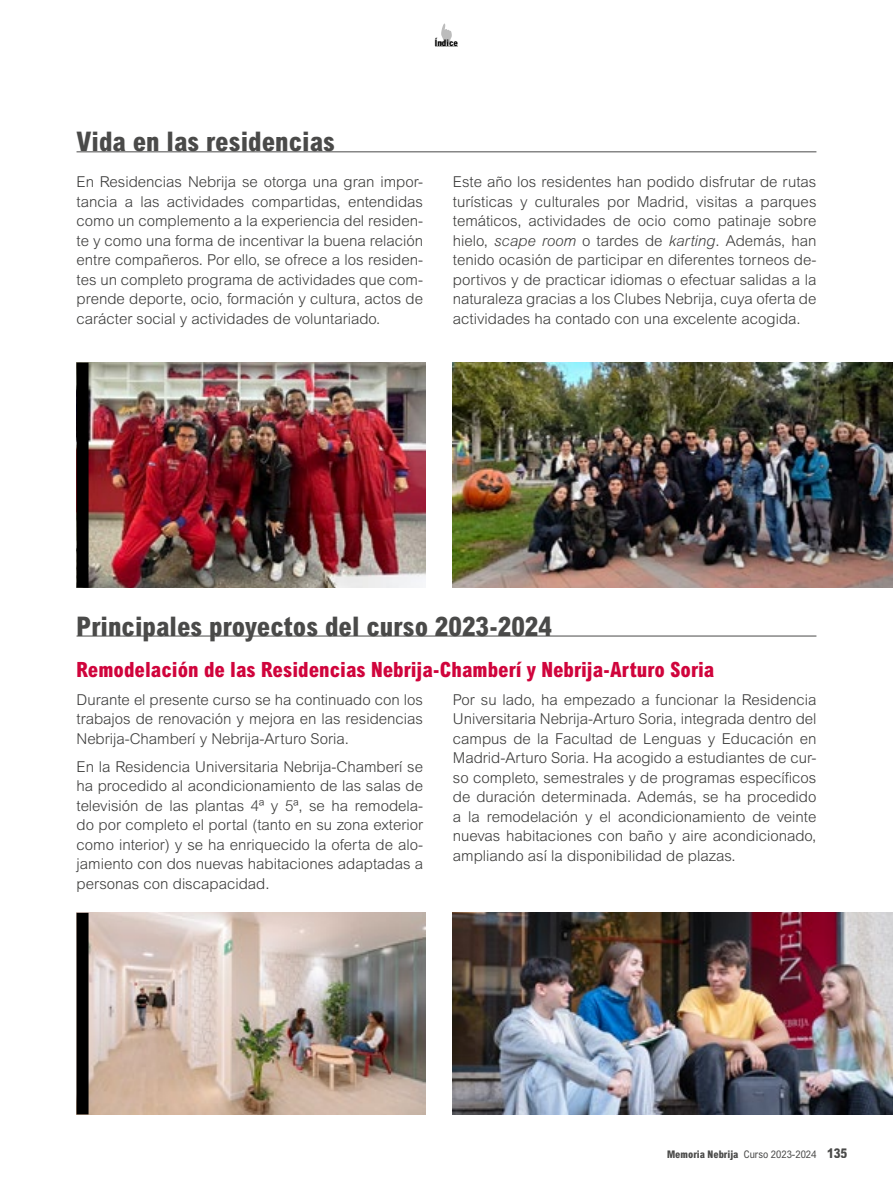
<style>
.page{position:relative;width:893px;height:1191px;background:#fff}
.page>*{position:absolute;margin:0;border:0;box-sizing:border-box;transform-origin:0 0}
.t1{font:800 condensed 27px "Arial MT Pro";color:#4a4a49}
.t2{font:800 condensed 21px "Arial MT Pro";color:#d0043c}
.t3{font:300 15px/19.5px "Arial MT Pro";color:#3c3c3b;text-align:justify}
.t4{font:800 condensed 10.5px "Arial MT Pro";color:#4a4a49}
.t5{font:800 condensed 9px "Arial MT Pro";color:#000}
.s1{font-style:italic}
.s2{font-weight:400}
.s3{font-size:13.5px}
</style>
<div class="page">
<img style="left:89px;top:362px;width:336px;height:225px">
<img style="left:453px;top:912px;width:440px;height:202px">
<img style="left:453px;top:362px;width:440px;height:225px">
<img style="left:89px;top:912px;width:336px;height:202px">
<hr style="left:77px;top:635px;width:739px;height:1px;background:#4a4a49">
<hr style="left:77px;top:151px;width:739px;height:1px;background:#4a4a49">
<div style="left:77px;top:362px;width:12px;height:225px;background:#000"></div>
<div style="left:77px;top:912px;width:12px;height:202px;background:#000"></div>
<svg style="left:435px;top:24px;width:23px;height:23px"></svg>
<h1 class="t1" style="left:77px;top:125px;width:260px">Vida en las residencias</h1>
<p class="t5" style="left:435px;top:37px;width:25px">Índice</p>
<p class="t3" style="left:77px;top:173px;width:348px">En Residencias Nebrija se otorga una gran impor&shy;tancia a las actividades compartidas, entendidas como un complemento a la experiencia del residen&shy;te y como una forma de incentivar la buena relación entre compañeros. Por ello, se ofrece a los residen&shy;tes un completo programa de actividades que com&shy;prende deporte, ocio, formación y cultura, actos de carácter social y actividades de voluntariado.</p>
<p class="t3" style="left:453px;top:173px;width:365px">Este año los residentes han podido disfrutar de rutas turísticas y culturales por Madrid, visitas a parques temáticos, actividades de ocio como patinaje sobre hielo, <span class="s1">scape room</span> o tardes de <span class="s1">karting</span>. Además, han tenido ocasión de participar en diferentes torneos de&shy;portivos y de practicar idiomas o efectuar salidas a la naturaleza gracias a los Clubes Nebrija, cuya oferta de actividades ha contado con una excelente acogida.</p>
<h1 class="t1" style="left:77px;top:609px;width:477px">Principales proyectos del curso 2023-2024</h1>
<h2 class="t2" style="left:77px;top:656px;width:639px">Remodelación de las Residencias Nebrija-Chamberí y Nebrija-Arturo Soria</h2>
<p class="t3" style="left:77px;top:690px;width:348px">Durante el presente curso se ha continuado con los trabajos de renovación y mejora en las residencias Nebrija-Chamberí y Nebrija-Arturo Soria.</p>
<p class="t3" style="left:77px;top:757px;width:348px">En la Residencia Universitaria Nebrija-Chamberí se ha procedido al acondicionamiento de las salas de televisión de las plantas 4ª y 5ª, se ha remodela&shy;do por completo el portal (tanto en su zona exterior como interior) y se ha enriquecido la oferta de alo&shy;jamiento con dos nuevas habitaciones adaptadas a personas con discapacidad.</p>
<p class="t3" style="left:453px;top:690px;width:365px">Por su lado, ha empezado a funcionar la Residencia Universitaria Nebrija-Arturo Soria, integrada dentro del campus de la Facultad de Lenguas y Educación en Madrid-Arturo Soria. Ha acogido a estudiantes de cur&shy;so completo, semestrales y de programas específicos de duración determinada. Además, se ha procedido a la remodelación y el acondicionamiento de veinte nuevas habitaciones con baño y aire acondicionado, ampliando así la disponibilidad de plazas.</p>
<p class="t4" style="left:667px;top:1147px;width:182px">Memoria Nebrija <span class="s2">Curso 2023-2024</span> <span class="s3">135</span></p>
</div>
